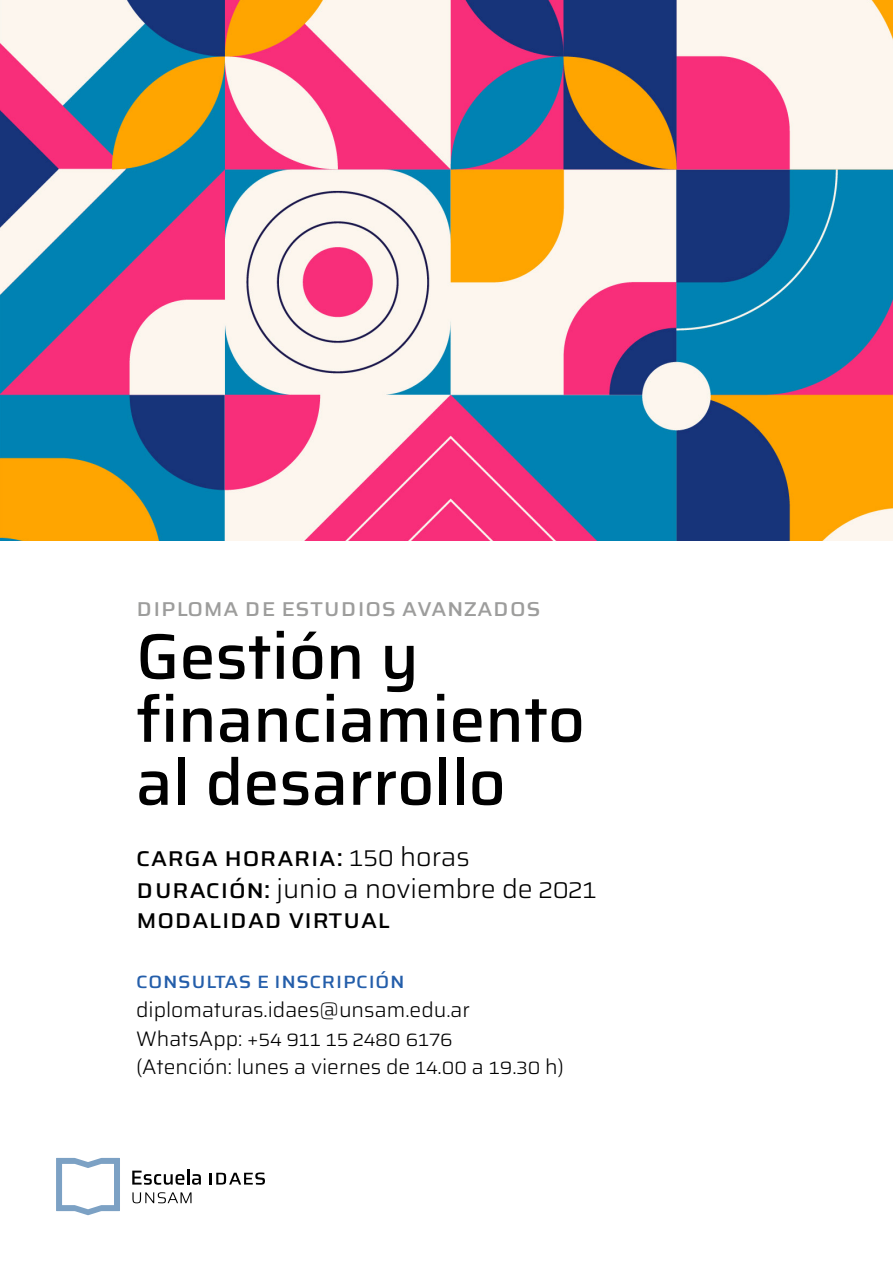
<style>
.page{position:relative;width:893px;height:1263px;background:#fff}
.page>*{position:absolute;margin:0;border:0;box-sizing:border-box;transform-origin:0 0}
.t1{font:500 64.5px/63px "Saira UNSAM";color:#000}
.t2{font:300 26.85px "Saira UNSAM";color:#000}
.t3{font:25.2px "Saira UNSAM Medium SC";color:#000}
.t4{font:23.7px "Saira UNSAM Medium SC";color:#9d9d9c}
.t5{font:300 21px "Saira UNSAM";color:#000}
.t6{font:21px "Saira UNSAM Light SC";color:#000}
.t7{font:21px "Saira UNSAM Medium SC";color:#245eaa}
.s1{font-family:"Saira UNSAM Light SC";font-size:26.85px}
.s2{font-family:"Saira UNSAM";font-weight:300;font-size:26.85px}
.s3{font-family:"Saira UNSAM Medium SC";font-weight:400;font-size:25.2px}
.s4{font-family:"Saira UNSAM Light SC";font-weight:400}
.s5{font-family:"Saira UNSAM";font-weight:300}
</style>
<div class="page">
<img style="left:0;top:0;width:893px;height:540px">
<svg style="left:56px;top:1158px;width:64px;height:57px"></svg>
<svg style="left:132px;top:1192px;width:60px;height:11px"></svg>
<svg style="left:132px;top:1169px;width:69px;height:16px"></svg>
<svg style="left:210px;top:1172px;width:55px;height:13px"></svg>
<p class="t4" style="left:136px;top:593px;width:406px">DIPLOMA DE ESTUDIOS AVANZADOS</p>
<p class="t1" style="left:136px;top:622px;width:450px">Gestión y financiamiento</p>
<p class="t1" style="left:136px;top:748px;width:371px">al desarrollo</p>
<p class="t3" style="left:136px;top:842px;width:335px">CARGA HORARIA: <span class="s1">150</span> <span class="s2">horas</span></p>
<p class="t3" style="left:136px;top:874px;width:16px">DURACI</p>
<p class="t2" style="left:229px;top:866px;width:369px"><span class="s3">ÓN:</span> junio a noviembre de <span class="s4">2021</span></p>
<p class="t3" style="left:136px;top:904px;width:17px">MODALIDAD</p>
<p class="t3" style="left:289px;top:904px;width:103px">VIRTUAL</p>
<p class="t7" style="left:136px;top:968px;width:270px">CONSULTAS E INSCRIPCIÓN</p>
<p class="t5" style="left:136px;top:993px;width:336px">diplomaturas.idaes@unsam.edu.ar</p>
<p class="t6" style="left:136px;top:1026px;width:318px"><span class="s5">WhatsApp:</span> +54 911 15 2480 6176</p>
<p class="t5" style="left:136px;top:1050px;width:430px">(Atención: lunes a viernes de <span class="s4">14.00</span> a <span class="s4">19.30</span> h)</p>
</div>
